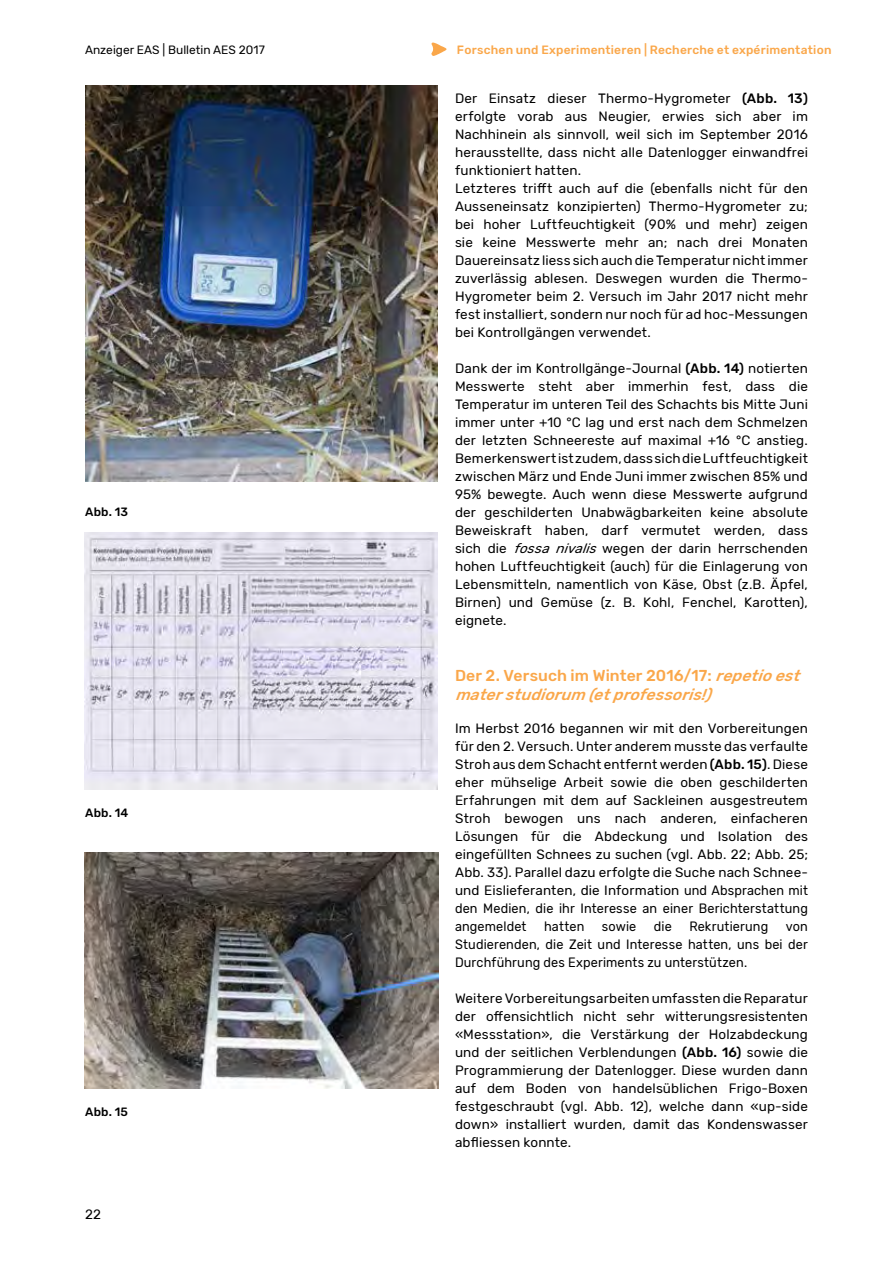
<style>
.page{position:relative;width:893px;height:1263px;background:#fff}
.page>*{position:absolute;margin:0;border:0;box-sizing:border-box;transform-origin:0 0}
.t1{font:italic 500 15.75px/19.5px "Rubik";color:#faa74a}
.t2{font:13.5px/18px "Rubik";letter-spacing:.01em;color:#000;text-align:justify}
.t3{font:13.5px/18px "Rubik";letter-spacing:.01em;color:#000;text-align:justify;scale:.94 1}
.t4{font:500 12px "Rubik";letter-spacing:.015em;color:#faa74a}
.t5{font:12px "Rubik";color:#000}
.t6{font:500 12px "Rubik";letter-spacing:.02em;color:#000}
.s1{font-weight:500}
.s2{font-style:italic}
.s3{font-style:normal}
</style>
<div class="page">
<svg style="left:431px;top:42px;width:15px;height:14px"></svg>
<img style="left:85px;top:85px;width:352px;height:396px">
<img style="left:85px;top:533px;width:353px;height:256px">
<img style="left:85px;top:853px;width:353px;height:236px">
<p class="t5" style="left:85px;top:43px;width:181px">Anzeiger EAS | Bulletin AES 2017</p>
<p class="t6" style="left:85px;top:505px;width:45px">Abb. 13</p>
<p class="t6" style="left:85px;top:806px;width:45px">Abb. 14</p>
<p class="t6" style="left:85px;top:1104px;width:44px">Abb. 15</p>
<p class="t2" style="left:85px;top:1206px;width:18px">22</p>
<p class="t4" style="left:457px;top:43px;width:376px">Forschen und Experimentieren | Recherche et expérimentation</p>
<p class="t2" style="left:455px;top:90px;width:354px;text-align:left">Der Einsatz dieser Thermo-Hygrometer <span class="s1">(Abb. 13) </span>erfolgte vorab aus Neugier, erwies sich aber im Nachhinein als sinnvoll, weil sich im September 2016 herausstellte, dass nicht alle Datenlogger einwandfrei funktioniert hatten.<br>Letzteres trifft auch auf die (ebenfalls nicht für den Ausseneinsatz konzipierten) Thermo-Hygrometer zu; bei hoher Luftfeuchtigkeit (90% und mehr) zeigen sie keine Messwerte mehr an; nach drei Monaten Dauereinsatz liess sich auch die Temperatur nicht immer zuverlässig ablesen. Deswegen wurden die Thermo-Hygrometer beim 2. Versuch im Jahr 2017 nicht mehr fest installiert, sondern nur noch für ad hoc-Messungen bei Kontrollgängen verwendet.</p>
<p class="t2" style="left:455px;top:360px;width:354px">Dank der im Kontrollgänge-Journal <span class="s1">(Abb. 14)</span> notierten Messwerte steht aber immerhin fest, dass die Temperatur im unteren Teil des Schachts bis Mitte Juni immer unter +10 °C lag und erst nach dem Schmelzen der letzten Schneereste auf maximal +16 °C anstieg.<br>Bemerkenswert ist zudem, dass sich die Luftfeuchtigkeit zwischen März und Ende Juni immer zwischen 85% und 95% bewegte. Auch wenn diese Messwerte aufgrund der geschilderten Unabwägbarkeiten keine absolute Beweiskraft haben, darf vermutet werden, dass sich die <span class="s2">fossa nivalis</span> wegen der darin herrschenden hohen Luftfeuchtigkeit (auch) für die Einlagerung von Lebensmitteln, namentlich von Käse, Obst (z.B. Äpfel, Birnen) und Gemüse (z. B. Kohl, Fenchel, Karotten), eignete.</p>
<p class="t1" style="left:455px;top:666px;width:352px"><span class="s3">Der 2. Versuch im Winter 2016/17:</span> repetioest materstudiorum (etprofessoris!)</p>
<p class="t2" style="left:455px;top:720px;width:354px">Im Herbst 2016 begannen wir mit den Vorbereitungen für den 2. Versuch. Unter anderem musste das verfaulte Stroh aus dem Schacht entfernt werden <span class="s1">(Abb. 15)</span>. Diese eher mühselige Arbeit sowie die oben geschilderten Erfahrungen mit dem auf Sackleinen ausgestreutem Stroh bewogen uns nach anderen, einfacheren Lösungen für die Abdeckung und Isolation des eingefüllten Schnees zu suchen (vgl. Abb. 22; Abb. 25; Abb. 33). Parallel dazu erfolgte die Suche nach Schnee&shy;und Eislieferanten, die Information und Absprachen mit den Medien, die ihr Interesse an einer Berichterstattung angemeldet</p>
<p class="t3" style="left:544px;top:918px;width:44px">hatten</p>
<p class="t3" style="left:602px;top:918px;width:38px">sowie</p>
<p class="t3" style="left:654px;top:918px;width:21px">die</p>
<p class="t3" style="left:689px;top:918px;width:85px">Rekrutierung</p>
<p class="t3" style="left:455px;top:918px;width:377px;text-indent:331px">von Studierenden, die Zeit und Interesse hatten, uns bei der Durchführung des Experiments zu unterstützen.</p>
<p class="t2" style="left:455px;top:990px;width:354px">Weitere Vorbereitungsarbeiten umfassten die Reparatur der offensichtlich nicht sehr witterungsresistenten «Messstation», die Verstärkung der Holzabdeckung und der seitlichen Verblendungen <span class="s1">(Abb. 16)</span> sowie die Programmierung der Datenlogger. Diese wurden dann auf dem Boden von handelsüblichen Frigo-Boxen festgeschraubt (vgl. Abb. 12), welche dann «up-side down» installiert wurden, damit das Kondenswasser abfliessen konnte.</p>
</div>
